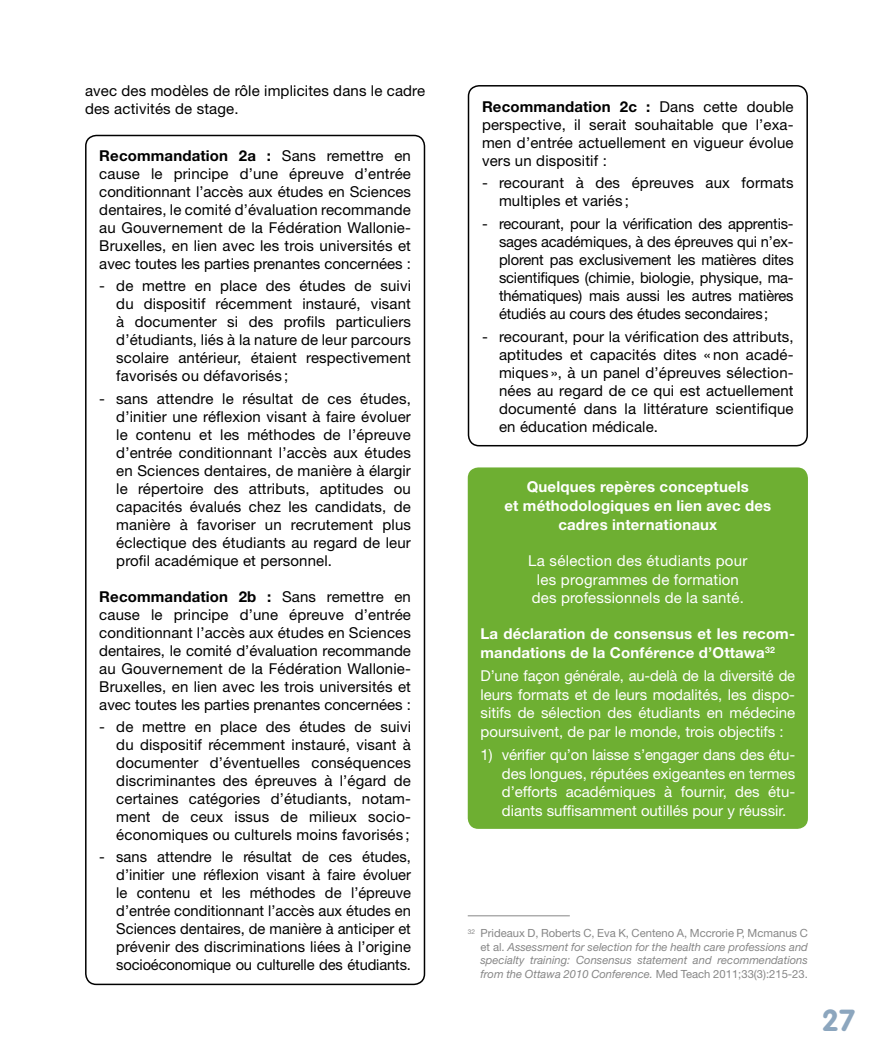
<style>
.page{position:relative;width:893px;height:1063px;background:#fff}
.page>*{position:absolute;margin:0;border:0;box-sizing:border-box;transform-origin:0 0}
.t1{font:700 30px "VAG Rounded Std";color:#8ca6be}
.t2{font:15px/18px "Helvetica Neue LT Std";letter-spacing:.01em;color:#000;text-align:justify}
.t3{font:15px/18.8px "Helvetica Neue LT Std";color:#fff;text-align:justify}
.t4{font:700 15px/18.8px "Helvetica Neue LT Std";letter-spacing:.01em;color:#fff;text-align:center}
.t5{font:italic 11.25px/13.5px "Helvetica Neue LT Std";color:#878787;text-align:justify}
.s1{font-weight:700}
.s2{font-style:normal}
</style>
<div class="page">
<div style="left:85px;top:135px;width:340px;height:850px;border:2px solid #000;border-radius:11px"></div>
<div style="left:468px;top:85px;width:340px;height:361px;border:2px solid #000;border-radius:11px"></div>
<div style="left:468px;top:467px;width:340px;height:362px;background:#6eaf32;border-radius:11px"></div>
<hr style="left:468px;top:915px;width:102px;height:1px;background:#878787">
<p class="t2" style="left:85px;top:81px;width:342px">avec des modèles de rôle implicites dans le cadre des activités de stage.</p>
<p class="t2" style="left:99px;top:147px;width:313px"><span class="s1">Recommandation 2a :</span> Sans remettre en cause le principe d’une épreuve d’entrée conditionnant l’accès aux études en Sciences dentaires, le comité d’évaluation recommande au Gouvernement de la Fédération Wallonie-Bruxelles, en lien avec les trois universités et avec toutes les parties prenantes concernées :</p>
<p class="t2" style="left:116px;top:277px;width:296px;text-indent:-17px">- de mettre en place des études de suivi du dispositif récemment instauré, visant à documenter si des profils particuliers d’étudiants, liés à la nature de leur parcours scolaire antérieur, étaient respectivement favorisés ou défavorisés ;</p>
<p class="t2" style="left:116px;top:389px;width:296px;text-indent:-17px">- sans attendre le résultat de ces études, d’initier une réflexion visant à faire évoluer le contenu et les méthodes de l’épreuve d’entrée conditionnant l’accès aux études en Sciences dentaires, de manière à élargir le répertoire des attributs, aptitudes ou capacités évalués chez les candidats, de manière à favoriser un recrutement plus éclectique des étudiants au regard de leur profil académique et personnel.</p>
<p class="t2" style="left:99px;top:587px;width:313px"><span class="s1">Recommandation 2b :</span> Sans remettre en cause le principe d’une épreuve d’entrée conditionnant l’accès aux études en Sciences dentaires, le comité d’évaluation recommande au Gouvernement de la Fédération Wallonie-Bruxelles, en lien avec les trois universités et avec toutes les parties prenantes concernées :</p>
<p class="t2" style="left:116px;top:717px;width:296px;text-indent:-17px">- de mettre en place des études de suivi du dispositif récemment instauré, visant à documenter d’éventuelles conséquences discriminantes des épreuves à l’égard de certaines catégories d’étudiants, notam&shy;ment de ceux issus de milieux socio&shy;économiques ou culturels moins favorisés ;</p>
<p class="t2" style="left:116px;top:848px;width:296px;text-indent:-17px">- sans attendre le résultat de ces études, d’initier une réflexion visant à faire évoluer le contenu et les méthodes de l’épreuve d’entrée conditionnant l’accès aux études en Sciences dentaires, de manière à anticiper et prévenir des discriminations liées à l’origine socioéconomique ou culturelle des étudiants.</p>
<p class="t2" style="left:482px;top:97px;width:313px"><span class="s1">Recommandation 2c :</span> Dans cette double perspective, il serait souhaitable que l’exa&shy;men d’entrée actuellement en vigueur évolue vers un dispositif :</p>
<p class="t2" style="left:499px;top:174px;width:296px;text-indent:-17px">- recourant à des épreuves aux formats multiples et variés ;</p>
<p class="t2" style="left:499px;top:214px;width:296px;text-indent:-17px">- recourant, pour la vérification des apprentis&shy;sages académiques, à des épreuves qui n’ex&shy;plorent pas exclusivement les matières dites scientifiques (chimie, biologie, physique, ma&shy;thématiques) mais aussi les autres matières étudiés au cours des études secondaires;</p>
<p class="t2" style="left:499px;top:327px;width:296px;text-indent:-17px">- recourant, pour la vérification des attributs, aptitudes et capacités dites « non acadé&shy;miques », à un panel d’épreuves sélection&shy;nées au regard de ce qui est actuellement documenté dans la littérature scientifique en éducation médicale.</p>
<p class="t4" style="left:504px;top:477px;width:268px">Quelques repères conceptuels<br>et méthodologiques en lien avec des cadres internationaux</p>
<p class="t3" style="left:528px;top:551px;width:221px;text-align:center">La sélection des étudiants pour les programmes de formation des professionnels de la santé.</p>
<p class="t4" style="left:480px;top:624px;width:316px;text-align:left">La déclaration de consensus et les recom&shy;mandations de la Conférence d’Ottawa<sup>32</sup></p>
<p class="t3" style="left:480px;top:666px;width:316px">D’une façon générale, au-delà de la diversité de leurs formats et de leurs modalités, les dispo&shy;sitifs de sélection des étudiants en médecine poursuivent, de par le monde, trois objectifs :</p>
<p class="t3" style="left:502px;top:745px;width:295px;text-indent:-21px">1) vérifier qu’on laisse s’engager dans des étu&shy;des longues, réputées exigeantes en termes d’efforts académiques à fournir, des étu&shy;diants suffisamment outillés pour y réussir.</p>
<p class="t5" style="left:480px;top:927px;width:329px;text-indent:-13px"><sup>32</sup> <span class="s2">Prideaux D, Roberts C, Eva K, Centeno A, Mccrorie P, Mcmanus C et al.</span> Assessment for selection for the health care professions and specialty training: Consensus statement and recommendations from the Ottawa 2010 Conference. <span class="s2">Med Teach 2011;33(3):215-23.</span></p>
<h1 class="t1" style="left:822px;top:1003px;width:35px">27</h1>
</div>
